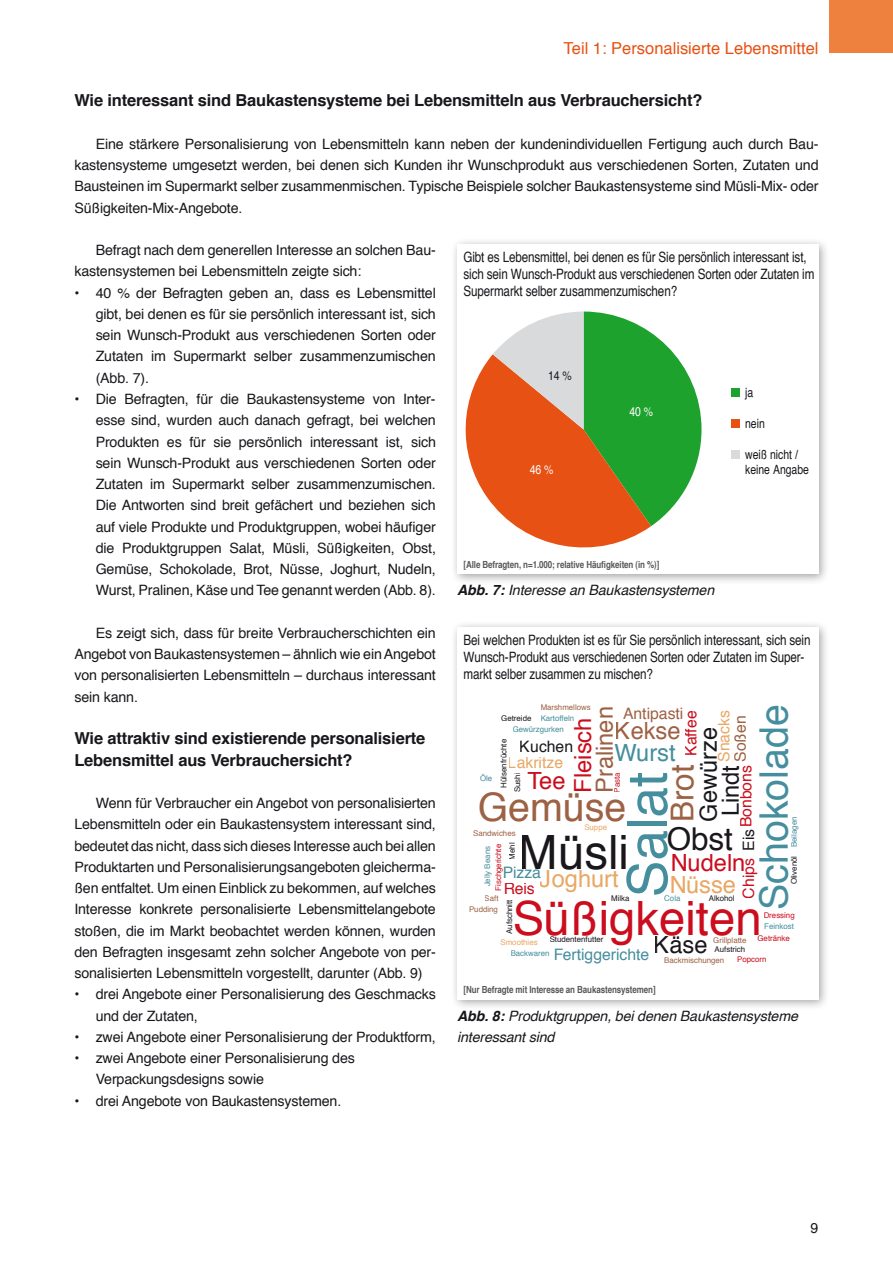
<style>
.page{position:relative;width:893px;height:1263px;background:#fff}
.page>*{position:absolute;margin:0;border:0;box-sizing:border-box;transform-origin:0 0}
.t1{font:55.2px "Helvetica";color:#458e9d}
.t2{font:47.25px "Helvetica";color:#cb0d1d}
.t3{font:47.25px "Helvetica";color:#1a171c}
.t4{font:39.45px "Helvetica";color:#458e9d}
.t5{font:39.45px "Helvetica";color:#9d6143}
.t6{font:31.5px "Helvetica";color:#1a171c}
.t7{font:31.5px "Helvetica";color:#9d6143}
.t8{font:23.7px "Helvetica";color:#1a171c}
.t9{font:23.7px "Helvetica";color:#cb0d1d}
.t10{font:23.7px "Helvetica";color:#9d6143}
.t11{font:23.7px "Helvetica";color:#e9a765}
.t12{font:23.7px "Helvetica";color:#458e9d}
.t13{font:700 16.5px/21.3px "Helvetica";letter-spacing:-.01em;color:#1a171c}
.t14{font:16.5px "Helvetica";color:#e75113}
.t15{font:15.75px "Helvetica";color:#cb0d1d}
.t16{font:15.75px "Helvetica";color:#458e9d}
.t17{font:15.75px "Helvetica";color:#9d6143}
.t18{font:15.75px "Helvetica";color:#e9a765}
.t19{font:15.75px "Helvetica";color:#1a171c}
.t20{font:14.25px/21.3px "Helvetica";letter-spacing:-.01em;color:#1a171c;text-align:justify}
.t21{font:condensed 14.25px/17.1px "Helvetica";letter-spacing:-.01em;color:#1a171c}
.t22{font:italic 14.25px/21.3px "Helvetica";letter-spacing:-.01em;color:#1a171c}
.t23{font:condensed 12.75px/15px "Helvetica";color:#1a171c}
.t24{font:condensed 12.75px "Helvetica";color:#fff}
.t25{font:700 condensed 9.75px "Helvetica";letter-spacing:-.01em;color:#58585a}
.t26{font:7.95px "Helvetica";color:#1a171c}
.t27{font:7.95px "Helvetica";color:#458e9d}
.t28{font:7.95px "Helvetica";color:#9d6143}
.t29{font:7.95px "Helvetica";color:#cb0d1d}
.t30{font:7.95px "Helvetica";color:#e9a765}
.s1{font-weight:700}
</style>
<div class="page">
<div style="left:829px;top:0;width:64px;height:53px;background:#ee813d"></div>
<div style="left:450px;top:238px;width:380px;height:347px;background:#1a171c;opacity:.4"></div>
<div style="left:457px;top:244px;width:362px;height:330px;background:#fff"></div>
<svg style="left:465px;top:312px;width:236px;height:236px"></svg>
<div style="left:731px;top:388px;width:9px;height:9px;background:#1ea22e"></div>
<div style="left:731px;top:419px;width:9px;height:9px;background:#e75113"></div>
<div style="left:731px;top:450px;width:9px;height:8px;background:#d9dadb"></div>
<div style="left:450px;top:620px;width:380px;height:391px;background:#1a171c;opacity:.4"></div>
<div style="left:457px;top:627px;width:362px;height:372px;background:#fff"></div>
<p class="t14" style="left:564px;top:36px;width:256px">Teil 1: Personalisierte Lebensmittel</p>
<p class="t13" style="left:74px;top:90px;width:629px">Wie interessant sind Baukastensysteme bei Lebensmitteln aus Verbrauchersicht?</p>
<p class="t20" style="left:74px;top:134px;width:746px;text-indent:21px">Eine stärkere Personalisierung von Lebensmitteln kann neben der kundenindividuellen Fertigung auch durch Bau&shy;kastensysteme umgesetzt werden, bei denen sich Kunden ihr Wunschprodukt aus verschiedenen Sorten, Zutaten und Bausteinen im Supermarkt selber zusammenmischen. Typische Beispiele solcher Baukastensysteme sind Müsli-Mix- oder Süßigkeiten-Mix-Angebote.</p>
<p class="t20" style="left:74px;top:240px;width:363px;text-indent:21px">Befragt nach dem generellen Interesse an solchen Bau&shy;kastensystemen bei Lebensmitteln zeigte sich:</p>
<p class="t20" style="left:96px;top:282px;width:342px;text-indent:-21px">• 40 % der Befragten geben an, dass es Lebensmittel gibt, bei denen es für sie persönlich interessant ist, sich sein Wunsch-Produkt aus verschiedenen Sorten oder Zutaten im Supermarkt selber zusammenzumischen (Abb. 7).</p>
<p class="t20" style="left:96px;top:389px;width:342px;text-indent:-21px">• Die Befragten, für die Baukastensysteme von Inter&shy;esse sind, wurden auch danach gefragt, bei welchen Produkten es für sie persönlich interessant ist, sich sein Wunsch-Produkt aus verschiedenen Sorten oder Zutaten im Supermarkt selber zusammenzumischen.<br>Die Antworten sind breit gefächert und beziehen sich auf viele Produkte und Produktgruppen, wobei häufiger die Produktgruppen Salat, Müsli, Süßigkeiten, Obst, Gemüse, Schokolade, Brot, Nüsse, Joghurt, Nudeln, Wurst, Pralinen, Käse und Tee genannt werden (Abb. 8).</p>
<p class="t20" style="left:74px;top:623px;width:363px;text-indent:21px">Es zeigt sich, dass für breite Verbraucherschichten ein Angebot von Baukastensystemen – ähnlich wie ein Angebot von personalisierten Lebensmitteln – durchaus interessant sein kann.</p>
<p class="t13" style="left:74px;top:728px;width:352px">Wie attraktiv sind existierende personalisierte<br>Lebensmittel aus Verbrauchersicht?</p>
<p class="t20" style="left:74px;top:793px;width:363px;text-indent:21px">Wenn für Verbraucher ein Angebot von personalisierten Lebensmitteln oder ein Baukastensystem interessant sind, bedeutet das nicht, dass sich dieses Interesse auch bei allen Produktarten und Personalisierungsangeboten gleicherma&shy;ßen entfaltet. Um einen Einblick zu bekommen, auf welches Interesse konkrete personalisierte Lebensmittelangebote stoßen, die im Markt beobachtet werden können, wurden den Befragten insgesamt zehn solcher Angebote von per&shy;sonalisierten Lebensmitteln vorgestellt, darunter (Abb. 9)</p>
<p class="t20" style="left:96px;top:984px;width:342px;text-indent:-21px">• drei Angebote einer Personalisierung des Geschmacks und der Zutaten,</p>
<p class="t20" style="left:74px;top:1027px;width:363px">• zwei Angebote einer Personalisierung der Produktform,</p>
<p class="t20" style="left:96px;top:1048px;width:261px;text-indent:-21px">• zwei Angebote einer Personalisierung des<br>Verpackungsdesigns sowie</p>
<p class="t20" style="left:74px;top:1090px;width:268px">• drei Angebote von Baukastensystemen.</p>
<p class="t21" style="left:463px;top:248px;width:352px">Gibt es Lebensmittel, bei denen es für Sie persönlich interessant ist, sich sein Wunsch-Produkt aus verschiedenen Sorten oder Zutaten im<br>Supermarkt selber zusammenzumischen?</p>
<p class="t23" style="left:548px;top:368px;width:25px">14 %</p>
<p class="t23" style="left:745px;top:384px;width:10px">ja</p>
<p class="t23" style="left:745px;top:415px;width:21px">nein</p>
<p class="t23" style="left:745px;top:446px;width:65px">weiß nicht / keine Angabe</p>
<p class="t24" style="left:629px;top:403px;width:25px">40 %</p>
<p class="t24" style="left:530px;top:461px;width:25px">46 %</p>
<p class="t25" style="left:463px;top:558px;width:197px">[Alle Befragten, n=1.000; relative Häufigkeiten (in %)]</p>
<p class="t22" style="left:457px;top:580px;width:259px"><span class="s1">Abb. 7:</span> Interesse an Baukastensystemen</p>
<p class="t21" style="left:463px;top:631px;width:349px">Bei welchen Produkten ist es für Sie persönlich interessant, sich sein<br>Wunsch-Produkt aus verschiedenen Sorten oder Zutaten im Super&shy;markt selber zusammen zu mischen?</p>
<p class="t28" style="left:540px;top:701px;width:52px">Marshmellows</p>
<h3 class="t4" style="left:743px;top:910px;width:207px;rotate:-90deg">Schokolade</h3>
<h3 class="t10" style="left:586px;top:793px;width:88px;rotate:-90deg">Pralinen</h3>
<p class="t17" style="left:623px;top:701px;width:62px">Antipasti</p>
<p class="t15" style="left:679px;top:756px;width:47px;rotate:-90deg">Kaffee</p>
<p class="t18" style="left:712px;top:762px;width:53px;rotate:-90deg">Snacks</p>
<p class="t26" style="left:501px;top:712px;width:32px">Getreide</p>
<p class="t27" style="left:541px;top:712px;width:35px">Kartoffeln</p>
<p class="t17" style="left:728px;top:762px;width:48px;rotate:-90deg">Soßen</p>
<h3 class="t9" style="left:564px;top:792px;width:76px;rotate:-90deg">Fleisch</h3>
<h3 class="t10" style="left:615px;top:713px;width:67px">Kekse</h3>
<p class="t27" style="left:513px;top:723px;width:53px">Gewürzgurken</p>
<h3 class="t8" style="left:690px;top:821px;width:96px;rotate:-90deg">Gewürze</h3>
<p class="t26" style="left:498px;top:788px;width:50px;rotate:-90deg">Hülsenfrüchte</p>
<p class="t19" style="left:520px;top:734px;width:55px">Kuchen</p>
<h3 class="t12" style="left:614px;top:735px;width:63px">Wurst</h3>
<p class="t18" style="left:508px;top:751px;width:57px">Lakritze</p>
<h3 class="t7" style="left:658px;top:822px;width:59px;rotate:-90deg">Brot</h3>
<p class="t15" style="left:734px;top:827px;width:64px;rotate:-90deg">Bonbons</p>
<h3 class="t8" style="left:712px;top:816px;width:53px;rotate:-90deg">Lindt</h3>
<h3 class="t9" style="left:527px;top:762px;width:40px">Tee</h3>
<p class="t26" style="left:511px;top:792px;width:21px;rotate:-90deg">Sushi</p>
<p class="t29" style="left:611px;top:793px;width:22px;rotate:-90deg">Pasta</p>
<h1 class="t1" style="left:605px;top:897px;width:127px;rotate:-90deg">Salat</h1>
<p class="t27" style="left:480px;top:772px;width:14px">Öle</p>
<h3 class="t5" style="left:478px;top:777px;width:150px">Gemüse</h3>
<p class="t27" style="left:788px;top:847px;width:32px;rotate:-90deg">Beilagen</p>
<p class="t30" style="left:584px;top:821px;width:24px">Suppe</p>
<h3 class="t6" style="left:666px;top:815px;width:68px">Obst</h3>
<p class="t19" style="left:736px;top:851px;width:23px;rotate:-90deg">Eis</p>
<p class="t28" style="left:473px;top:827px;width:44px">Sandwiches</p>
<h2 class="t3" style="left:519px;top:816px;width:112px">Müsli</h2>
<h2 class="t2" style="left:512px;top:882px;width:251px">Süßigkeiten</h2>
<p class="t26" style="left:506px;top:859px;width:19px;rotate:-90deg">Mehl</p>
<p class="t29" style="left:492px;top:891px;width:48px;rotate:-90deg">Fischgerichte</p>
<p class="t27" style="left:481px;top:886px;width:42px;rotate:-90deg">Jelly Beans</p>
<h3 class="t9" style="left:671px;top:844px;width:76px">Nudeln</h3>
<h3 class="t11" style="left:669px;top:866px;width:68px">Nüsse</h3>
<p class="t26" style="left:788px;top:884px;width:30px;rotate:-90deg">Olivenöl</p>
<p class="t16" style="left:503px;top:860px;width:40px">Pizza</p>
<p class="t15" style="left:736px;top:898px;width:42px;rotate:-90deg">Chips</p>
<h3 class="t11" style="left:540px;top:861px;width:80px">Joghurt</h3>
<p class="t15" style="left:503px;top:877px;width:33px">Reis</p>
<p class="t28" style="left:485px;top:892px;width:16px">Saft</p>
<p class="t27" style="left:664px;top:892px;width:18px">Cola</p>
<p class="t26" style="left:709px;top:892px;width:27px">Alkohol</p>
<p class="t26" style="left:611px;top:892px;width:20px">Milka</p>
<p class="t26" style="left:503px;top:934px;width:36px;rotate:-90deg">Aufschnitt</p>
<p class="t28" style="left:469px;top:903px;width:30px">Pudding</p>
<p class="t29" style="left:764px;top:909px;width:33px">Dressing</p>
<p class="t27" style="left:764px;top:920px;width:31px">Feinkost</p>
<p class="t29" style="left:757px;top:932px;width:34px">Getränke</p>
<p class="t26" style="left:550px;top:933px;width:55px">Studentenfutter</p>
<h3 class="t8" style="left:654px;top:926px;width:55px">Käse</h3>
<p class="t28" style="left:713px;top:934px;width:35px">Grillplatte</p>
<p class="t30" style="left:500px;top:936px;width:39px">Smoothies</p>
<p class="t26" style="left:715px;top:943px;width:32px">Aufstrich</p>
<p class="t16" style="left:553px;top:942px;width:98px">Fertiggerichte</p>
<p class="t27" style="left:511px;top:947px;width:40px">Backwaren</p>
<p class="t29" style="left:737px;top:953px;width:31px">Popcorn</p>
<p class="t28" style="left:664px;top:954px;width:61px">Backmischungen</p>
<p class="t25" style="left:463px;top:983px;width:194px">[Nur Befragte mit Interesse an Baukastensystemen]</p>
<p class="t22" style="left:457px;top:1005px;width:342px"><span class="s1">Abb. 8:</span> Produktgruppen, bei denen Baukastensysteme interessant sind</p>
<p class="t20" style="left:811px;top:1218px;width:9px">9</p>
</div>
